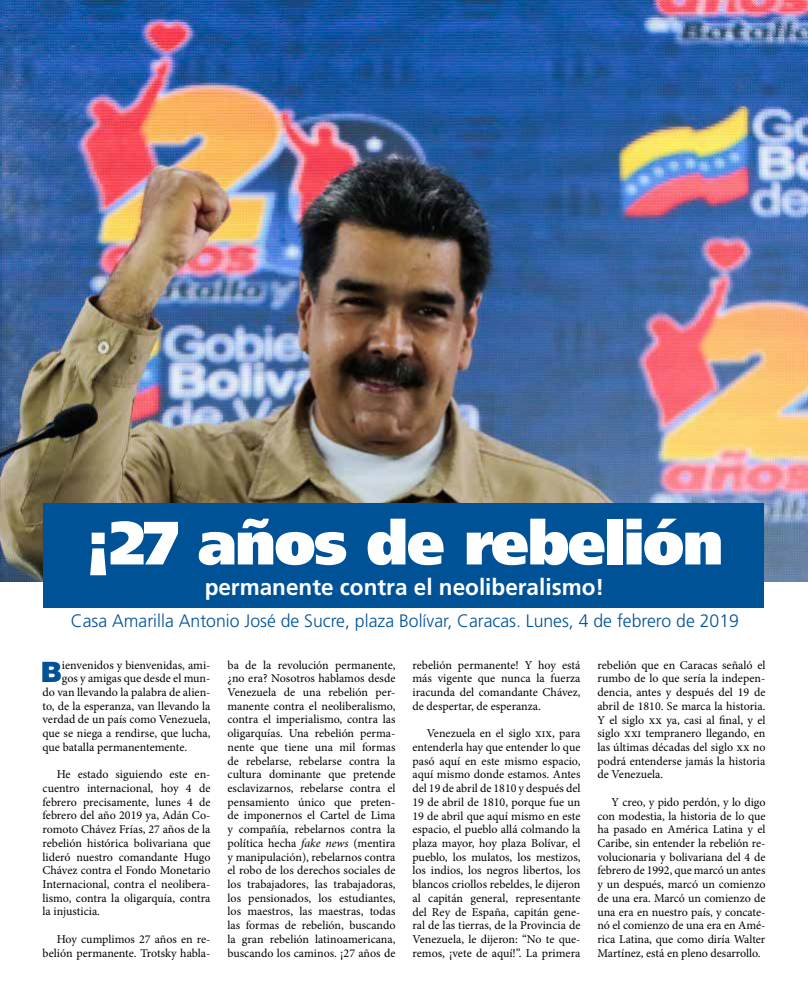
<style>
.page{position:relative;width:808px;height:1007px;background:#fff}
.page>*{position:absolute;margin:0;border:0;box-sizing:border-box;transform-origin:0 0}
.t1{font:900 61px "Frutiger LT Std";letter-spacing:-.025em;color:#fff}
.t2{font:900 28px "Helvetica LT Std";color:#005297}
.t3{font:700 23px "Frutiger LT Std";color:#fff}
.t4{font:300 18px "Frutiger LT Std";color:#005297}
.t5{font:12px/13.7px "Minion Pro";color:#000;text-align:justify}
.s1{font-style:italic}
</style>
<div class="page">
<img style="left:0;top:0;width:808px;height:581px">
<div style="left:43px;top:503px;width:721px;height:104px;background:#005297"></div>
<h1 class="t1" style="left:85px;top:505px;width:640px">¡27 años de rebelión</h1>
<h3 class="t3" style="left:205px;top:574px;width:401px">permanente contra el neoliberalismo!</h3>
<h3 class="t4" style="left:71px;top:610px;width:669px">Casa Amarilla Antonio José de Sucre, plaza Bolívar, Caracas. Lunes, 4 de febrero de 2019</h3>
<h2 class="t2" style="left:41px;top:653px;width:23px">B</h2>
<p class="t5" style="left:62px;top:657px;width:150px">ienvenidos y bienvenidas, ami-</p>
<p class="t5" style="left:62px;top:671px;width:150px">gos y amigas que desde el mun-</p>
<p class="t5" style="left:43px;top:685px;width:169px">do van llevando la palabra de alien-</p>
<p class="t5" style="left:43px;top:699px;width:169px">to, de la esperanza, van llevando la</p>
<p class="t5" style="left:43px;top:712px;width:169px">verdad de un país como Venezuela,</p>
<p class="t5" style="left:43px;top:726px;width:169px">que se niega a rendirse, que lucha,</p>
<p class="t5" style="left:43px;top:740px;width:146px">que batalla permanentemente.</p>
<p class="t5" style="left:43px;top:767px;width:169px;text-indent:14px">He estado siguiendo este en&shy;cuentro internacional, hoy 4 de febrero precisamente, lunes 4 de febrero del año 2019 ya, Adán Co&shy;romoto Chávez Frías, 27 años de la rebelión histórica bolivariana que lideró nuestro comandante Hugo Chávez contra el Fondo Monetario Internacional, contra el neolibera&shy;lismo, contra la oligarquía, contra la injusticia.</p>
<p class="t5" style="left:43px;top:932px;width:169px;text-align:right">Hoy cumplimos 27 años en re&shy;belión permanente. Trotsky habla-</p>
<p class="t5" style="left:227px;top:658px;width:169px">ba de la revolución permanente, ¿no era? Nosotros hablamos desde Venezuela de una rebelión per&shy;manente contra el neoliberalismo, contra el imperialismo, contra las oligarquías. Una rebelión perma&shy;nente que tiene una mil formas de rebelarse, rebelarse contra la cultura dominante que pretende esclavizarnos, rebelarse contra el pensamiento único que preten&shy;de imponernos el Cartel de Lima y compañía, rebelarnos contra la política hecha <span class="s1">fake news</span> (mentira y manipulación), rebelarnos contra el robo de los derechos sociales de los trabajadores, las trabajadoras, los pensionados, los estudiantes, los maestros, las maestras, todas las formas de rebelión, buscando la gran rebelión latinoamericana, buscando los caminos. ¡27 años de</p>
<p class="t5" style="left:412px;top:658px;width:169px">rebelión permanente! Y hoy está más vigente que nunca la fuerza iracunda del comandante Chávez, de despertar, de esperanza.</p>
<p class="t5" style="left:412px;top:726px;width:169px;text-indent:14px">Venezuela en el siglo xix, para entenderla hay que entender lo que pasó aquí en este mismo espacio, aquí mismo donde estamos. Antes del 19 de abril de 1810 y después del 19 de abril de 1810, porque fue un 19 de abril que aquí mismo en este espacio, el pueblo allá colmando la plaza mayor, hoy plaza Bolívar, el pueblo, los mulatos, los mestizos, los indios, los negros libertos, los blancos criollos rebeldes, le dijeron al capitán general, representante del Rey de España, capitán gene&shy;ral de las tierras, de la Provincia de Venezuela, le dijeron: “No te que&shy;remos, ¡vete de aquí!”. La primera</p>
<p class="t5" style="left:597px;top:658px;width:169px">rebelión que en Caracas señaló el rumbo de lo que sería la indepen&shy;dencia, antes y después del 19 de abril de 1810. Se marca la historia.<br>Y el siglo xx ya, casi al final, y el siglo xxi tempranero llegando, en las últimas décadas del siglo xx no podrá entenderse jamás la historia de Venezuela.</p>
<p class="t5" style="left:597px;top:795px;width:169px;text-indent:14px">Y creo, y pido perdón, y lo digo con modestia, la historia de lo que ha pasado en América Latina y el Caribe, sin entender la rebelión re&shy;volucionaria y bolivariana del 4 de febrero de 1992, que marcó un antes y un después, marcó un comienzo de una era. Marcó un comienzo de una era en nuestro país, y concate&shy;nó el comienzo de una era en Amé&shy;rica Latina, que como diría Walter Martínez, está en pleno desarrollo.</p>
</div>
